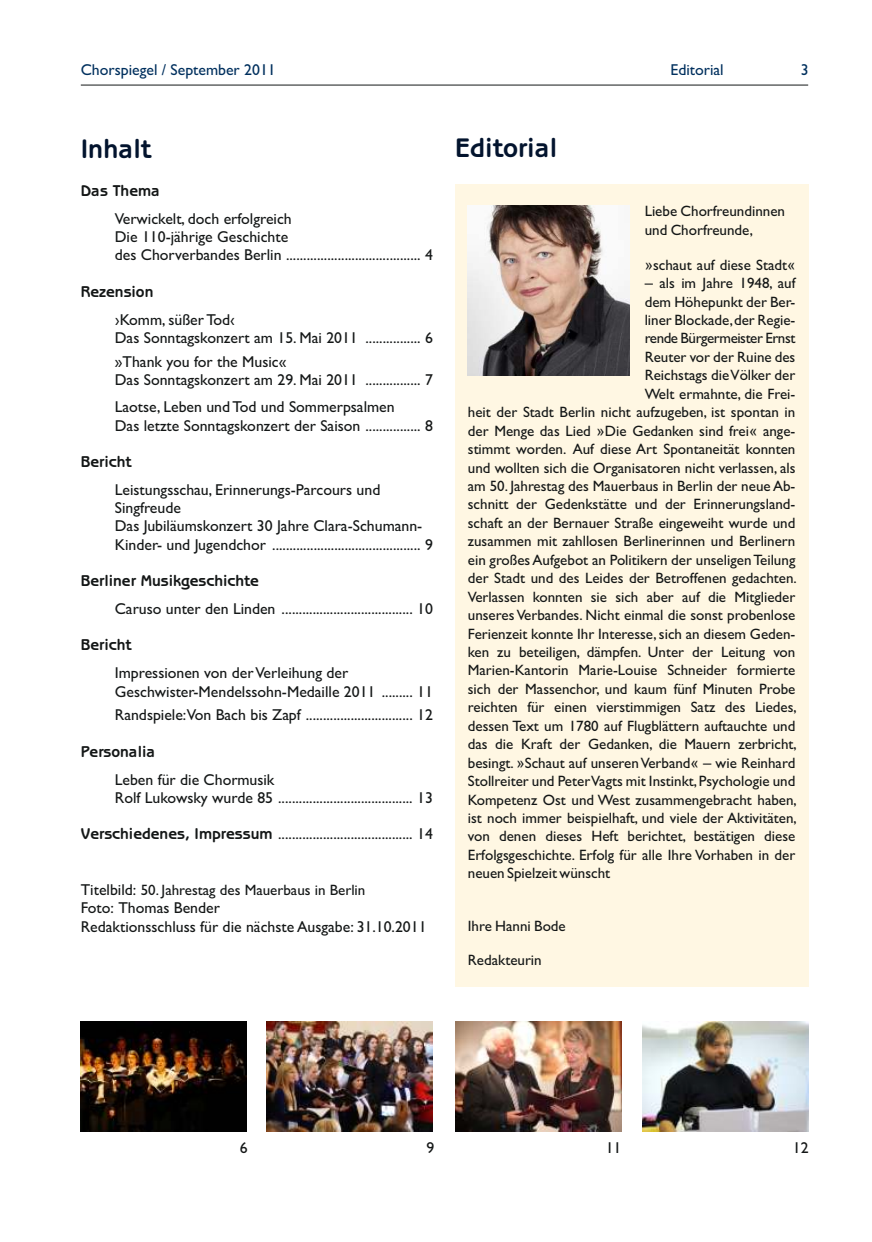
<style>
.page{position:relative;width:872px;height:1242px;background:#fff}
.page>*{position:absolute;margin:0;border:0;box-sizing:border-box;transform-origin:0 0}
.t1{font:700 27px "Benguiat Gothic";color:#03142e}
.t2{font:15.75px/18.3px "Gill Sans";color:#141717}
.t3{font:700 15.75px "Benguiat Gothic";color:#141717}
.t4{font:15.75px "Gill Sans";color:#00305e}
.t5{font:15px/18.5px "Gill Sans";color:#141717}
.t6{font:15px "Gill Sans";letter-spacing:-.03em;color:#141717}
.s1{font-family:"Benguiat Gothic";font-weight:700}
.s2{font-family:"Arial"}
.s3{font-size:15.75px}
</style>
<div class="page">
<hr style="left:81px;top:85px;width:727px;height:1px;background:#141717">
<div style="left:455px;top:184px;width:353px;height:802px;background:#fff7e3"></div>
<img style="left:468px;top:205px;width:161px;height:170px">
<img style="left:81px;top:1021px;width:166px;height:110px">
<img style="left:267px;top:1021px;width:166px;height:110px">
<img style="left:642px;top:1021px;width:166px;height:110px">
<img style="left:455px;top:1021px;width:166px;height:110px">
<p class="t4" style="left:81px;top:64px;width:196px">Chorspiegel / September 2011</p>
<p class="t4" style="left:670px;top:64px;width:55px">Editorial</p>
<p class="t4" style="left:800px;top:64px;width:9px">3</p>
<h1 class="t1" style="left:81px;top:132px;width:72px">Inhalt</h1>
<h1 class="t1" style="left:455px;top:132px;width:104px">Editorial</h1>
<p class="t3" style="left:81px;top:181px;width:81px">Das Thema</p>
<p class="t2" style="left:115px;top:211px;width:320px">Verwickelt, doch erfolgreich<br>Die 110-jährige Geschichte<br>des Chorverbandes Berlin ....................................... 4</p>
<p class="t3" style="left:81px;top:282px;width:74px">Rezension</p>
<p class="t2" style="left:115px;top:312px;width:320px">›Komm, süßer Tod‹<br>Das Sonntagskonzert am 15. Mai 2011 ................ 6</p>
<p class="t2" style="left:115px;top:354px;width:320px">»Thank you for the Music«<br>Das Sonntagskonzert am 29. Mai 2011 ................ 7</p>
<p class="t2" style="left:115px;top:399px;width:320px">Laotse, Leben und Tod und Sommerpsalmen<br>Das letzte Sonntagskonzert der Saison ................ 8</p>
<p class="t3" style="left:81px;top:452px;width:52px">Bericht</p>
<p class="t2" style="left:115px;top:482px;width:319px">Leistungsschau, Erinnerungs-Parcours und Singfreude<br>Das Jubiläumskonzert 30 Jahre Clara-Schumann-Kinder- und Jugendchor ........................................... 9</p>
<p class="t3" style="left:81px;top:571px;width:180px">Berliner Musikgeschichte</p>
<p class="t2" style="left:115px;top:601px;width:319px">Caruso unter den Linden ...................................... 10</p>
<p class="t3" style="left:81px;top:636px;width:52px">Bericht</p>
<p class="t2" style="left:115px;top:665px;width:320px">Impressionen von der Verleihung der<br>Geschwister-Mendelssohn-Medaille 2011 ......... 11</p>
<p class="t2" style="left:115px;top:707px;width:319px">Randspiele:Von Bach bis Zapf ............................... 12</p>
<p class="t3" style="left:81px;top:742px;width:76px">Personalia</p>
<p class="t2" style="left:115px;top:772px;width:319px">Leben für die Chormusik<br>Rolf Lukowsky wurde 85 ....................................... 13</p>
<p class="t2" style="left:81px;top:826px;width:353px"><span class="s1">Verschiedenes, Impressum</span> ....................................... 14</p>
<p class="t5" style="left:644px;top:204px;width:142px">Liebe Chorfreundinnen und Chorfreunde,</p>
<p class="t5" style="left:644px;top:257px;width:152px"><span class="s2">»</span>schaut auf diese Stadt<span class="s2">«</span></p>
<p class="t5" style="left:644px;top:275px;width:152px"><span class="s2">–</span> als im Jahre 1948, auf</p>
<p class="t5" style="left:644px;top:294px;width:152px">dem Höhepunkt der Ber-</p>
<p class="t5" style="left:644px;top:312px;width:152px">liner Blockade,der Regie-</p>
<p class="t6" style="left:644px;top:333px;width:152px">rende Bürgermeister Ernst</p>
<p class="t5" style="left:644px;top:349px;width:152px">Reuter vor der Ruine des</p>
<p class="t5" style="left:644px;top:367px;width:152px">Reichstags die Völker der</p>
<p class="t5" style="left:644px;top:386px;width:152px">Welt ermahnte, die Frei-</p>
<p class="t5" style="left:468px;top:404px;width:329px">heit der Stadt Berlin nicht aufzugeben, ist spontan in</p>
<p class="t5" style="left:468px;top:423px;width:329px">der Menge das Lied <span class="s2">»</span>Die Gedanken sind frei<span class="s2">«</span> ange-</p>
<p class="t5" style="left:468px;top:441px;width:329px">stimmt worden. Auf diese Art Spontaneität konnten</p>
<p class="t5" style="left:468px;top:460px;width:329px">und wollten sich die Organisatoren nicht verlassen, als</p>
<p class="t5" style="left:468px;top:478px;width:329px">am 50. Jahrestag des Mauerbaus in Berlin der neue Ab-</p>
<p class="t5" style="left:468px;top:497px;width:329px">schnitt der Gedenkstätte und der Erinnerungsland-</p>
<p class="t5" style="left:468px;top:515px;width:329px">schaft an der Bernauer Straße eingeweiht wurde und</p>
<p class="t5" style="left:468px;top:533px;width:329px">zusammen mit zahllosen Berlinerinnen und Berlinern</p>
<p class="t5" style="left:468px;top:552px;width:329px">ein großes Aufgebot an Politikern der unseligen Teilung</p>
<p class="t5" style="left:468px;top:570px;width:330px">der Stadt und des Leides der Betroffenen gedachten.</p>
<p class="t5" style="left:468px;top:589px;width:329px">Verlassen konnten sie sich aber auf die Mitglieder</p>
<p class="t5" style="left:468px;top:607px;width:329px">unseres Verbandes. Nicht einmal die sonst probenlose</p>
<p class="t5" style="left:468px;top:626px;width:329px">Ferienzeit konnte Ihr Interesse,sich an diesem Geden-</p>
<p class="t5" style="left:468px;top:644px;width:329px">ken zu beteiligen, dämpfen. Unter der Leitung von</p>
<p class="t5" style="left:468px;top:663px;width:329px">Marien-Kantorin Marie-Louise Schneider formierte</p>
<p class="t5" style="left:468px;top:681px;width:329px">sich der Massenchor, und kaum fünf Minuten Probe</p>
<p class="t5" style="left:468px;top:699px;width:330px">reichten für einen vierstimmigen Satz des Liedes,</p>
<p class="t5" style="left:468px;top:718px;width:329px">dessen Text um 1780 auf Flugblättern auftauchte und</p>
<p class="t5" style="left:468px;top:736px;width:330px">das die Kraft der Gedanken, die Mauern zerbricht,</p>
<p class="t5" style="left:468px;top:755px;width:329px">besingt. <span class="s2">»</span>Schaut auf unseren Verband<span class="s2">« –</span> wie Reinhard</p>
<p class="t5" style="left:468px;top:773px;width:329px">Stollreiter und Peter Vagts mit Instinkt,Psychologie und</p>
<p class="t5" style="left:468px;top:792px;width:330px">Kompetenz Ost und West zusammengebracht haben,</p>
<p class="t5" style="left:468px;top:810px;width:330px">ist noch immer beispielhaft, und viele der Aktivitäten,</p>
<p class="t5" style="left:468px;top:828px;width:329px">von denen dieses Heft berichtet, bestätigen diese</p>
<p class="t5" style="left:468px;top:847px;width:329px">Erfolgsgeschichte. Erfolg für alle Ihre Vorhaben in der</p>
<p class="t5" style="left:468px;top:865px;width:144px">neuen Spielzeit wünscht</p>
<p class="t5" style="left:468px;top:918px;width:99px">Ihre Hanni Bode</p>
<p class="t5" style="left:468px;top:952px;width:75px">Redakteurin</p>
<p class="t5" style="left:81px;top:882px;width:286px"><span class="s3">Titelbild:</span> 50. Jahrestag des Mauerbaus in Berlin</p>
<p class="t2" style="left:81px;top:900px;width:347px">Foto: Thomas Bender<br>Redaktionsschluss für die nächste Ausgabe: 31.10.2011</p>
<p class="t2" style="left:240px;top:1140px;width:9px">6</p>
<p class="t2" style="left:426px;top:1139px;width:9px">9</p>
<p class="t2" style="left:606px;top:1140px;width:17px">11</p>
<p class="t2" style="left:793px;top:1140px;width:17px">12</p>
</div>
